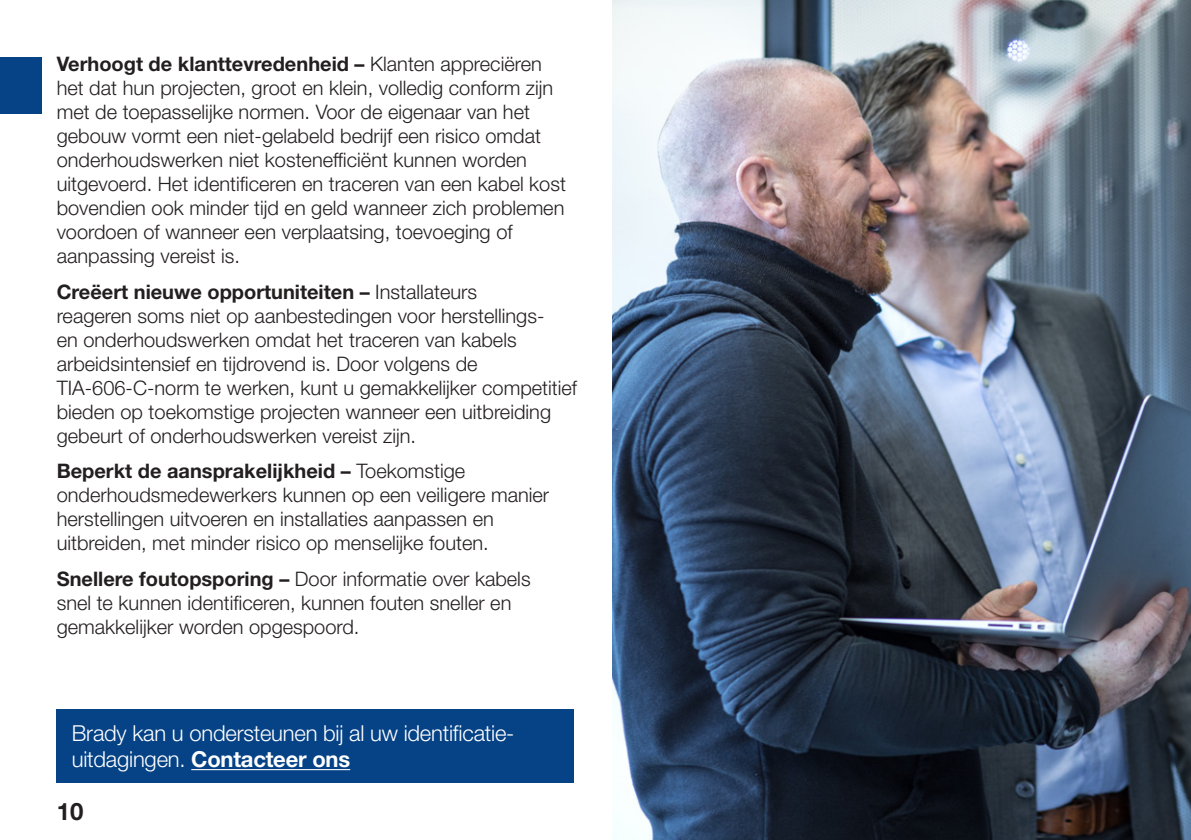
<style>
.page{position:relative;width:1191px;height:840px;background:#fff}
.page>*{position:absolute;margin:0;border:0;box-sizing:border-box;transform-origin:0 0}
.t1{font:700 24px "Helvetica Neue LT Pro";color:#231f20}
._01_Product_Title{font:300 22px/26.4px "Helvetica Neue LT Pro";letter-spacing:-.01em;color:#fff}
.t2{font:300 20px/24px "Helvetica Neue LT Pro";color:#231f20}
.s1{font-weight:700}
</style>
<div class="page">
<img style="left:612px;top:0;width:579px;height:839px">
<div style="left:0;top:57px;width:42px;height:56px;background:#054286"></div>
<div style="left:57px;top:709px;width:517px;height:73px;background:#054286"></div>
<hr style="left:191px;top:768px;width:159px;height:1px;background:#fff">
<p class="t2" style="left:57px;top:51px;width:511px"><span class="s1">Verhoogt de klanttevredenheid –</span> Klanten appreciëren het dat hun projecten, groot en klein, volledig conform zijn met de toepasselijke normen. Voor de eigenaar van het gebouw vormt een niet-gelabeld bedrijf een risico omdat onderhoudswerken niet kostenefficiënt kunnen worden uitgevoerd. Het identificeren en traceren van een kabel kost bovendien ook minder tijd en geld wanneer zich problemen voordoen of wanneer een verplaatsing, toevoeging of aanpassing vereist is.</p>
<p class="t2" style="left:57px;top:279px;width:522px"><span class="s1">Creëert nieuwe opportuniteiten –</span> Installateurs<br>reageren soms niet op aanbestedingen voor herstellings-<br>en onderhoudswerken omdat het traceren van kabels arbeidsintensief en tijdrovend is. Door volgens de TIA-606-C-norm te werken, kunt u gemakkelijker competitief bieden op toekomstige projecten wanneer een uitbreiding gebeurt of onderhoudswerken vereist zijn.</p>
<p class="t2" style="left:57px;top:458px;width:494px"><span class="s1">Beperkt de aansprakelijkheid –</span> Toekomstige onderhoudsmedewerkers kunnen op een veiligere manier herstellingen uitvoeren en installaties aanpassen en uitbreiden, met minder risico op menselijke fouten.</p>
<p class="t2" style="left:57px;top:565px;width:475px"><span class="s1">Snellere foutopsporing –</span> Door informatie over kabels snel te kunnen identificeren, kunnen fouten sneller en gemakkelijker worden opgespoord.</p>
<p class="_01_Product_Title" style="left:72px;top:719px;width:444px">Brady kan u ondersteunen bij al uw identificatie&shy;uitdagingen. <span class="s1">Contacteer ons</span></p>
<p class="t1" style="left:57px;top:796px;width:28px">10</p>
</div>
